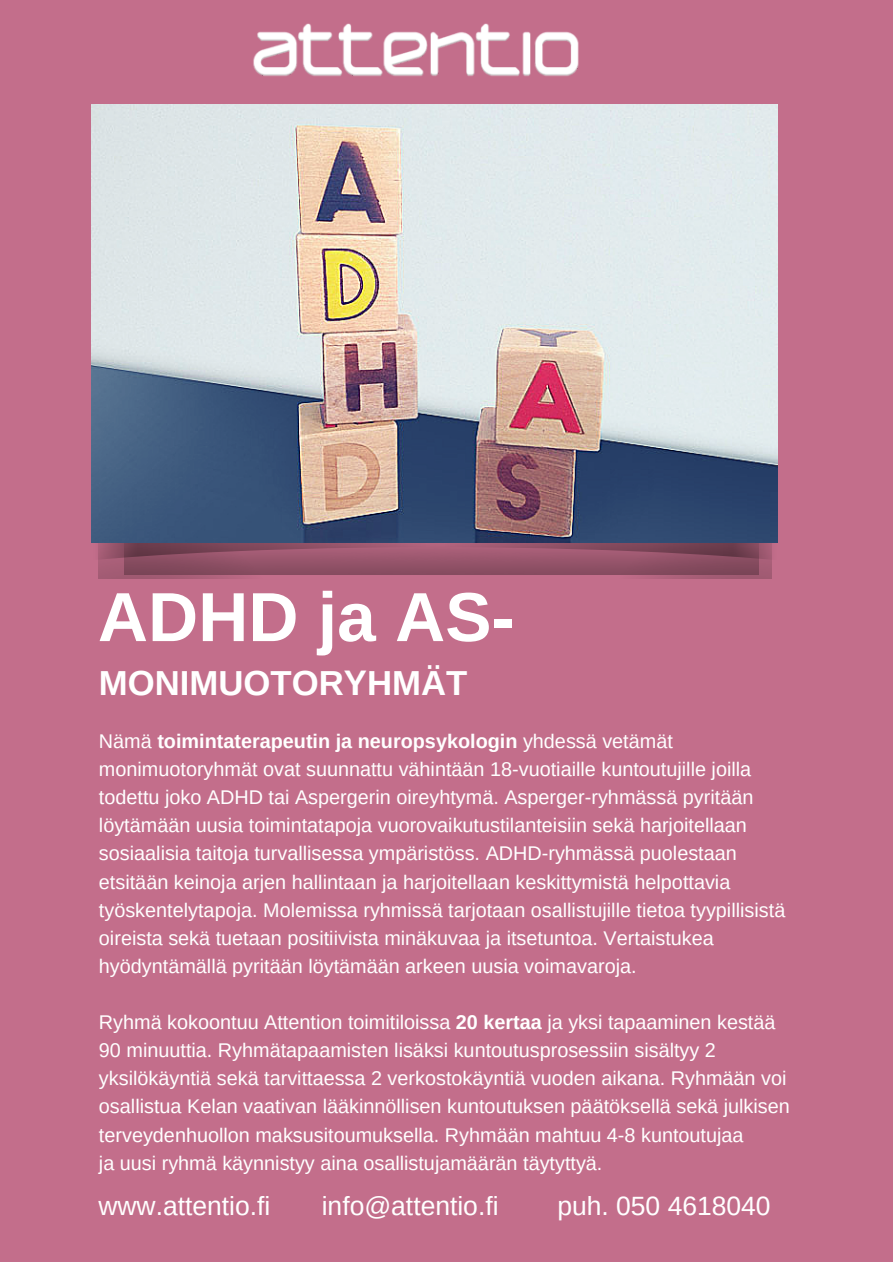
<style>
.page{position:relative;width:893px;height:1263px;background:#fff}
.page>*{position:absolute;margin:0;border:0;box-sizing:border-box;transform-origin:0 0}
.t1{font:700 69.45px "Arimo";color:#fff}
.t2{font:700 34.65px "Arimo";color:#fff}
.t3{font:26.4px "Arimo";color:#fff}
.t4{font:19.8px/28px "Arimo";color:#fff}
.s1{font-weight:700}
</style>
<div class="page">
<div style="left:0;top:0;width:892px;height:1261px;background:#c36e8b"></div>
<svg style="left:98px;top:560px;width:175px;height:18px"></svg>
<div style="left:273px;top:515px;width:498px;height:63px;background:linear-gradient(to right,#cc7392,#ab607a)"></div>
<svg style="left:124px;top:560px;width:634px;height:14px;background:#8a4e62"></svg>
<svg style="left:92px;top:122px;width:686px;height:438px;background:#8e556c"></svg>
<img style="left:91px;top:105px;width:686px;height:437px">
<img style="left:253px;top:23px;width:326px;height:53px">
<h1 class="t1" style="left:98px;top:578px;width:418px">ADHD ja AS-</h1>
<h2 class="t2" style="left:99px;top:663px;width:370px">MONIMUOTORYHMÄT</h2>
<p class="t4" style="left:99px;top:727px;width:688px">Nämä <span class="s1">toimintaterapeutin ja neuropsykologin</span> yhdessä vetämät monimuotoryhmät ovat suunnattu vähintään 18-vuotiaille kuntoutujille joilla todettu joko ADHD tai Aspergerin oireyhtymä. Asperger-ryhmässä pyritään löytämään uusia toimintatapoja vuorovaikutustilanteisiin sekä harjoitellaan sosiaalisia taitoja turvallisessa ympäristöss. ADHD-ryhmässä puolestaan etsitään keinoja arjen hallintaan ja harjoitellaan keskittymistä helpottavia työskentelytapoja. Molemissa ryhmissä tarjotaan osallistujille tietoa tyypillisistä oireista sekä tuetaan positiivista minäkuvaa ja itsetuntoa. Vertaistukea hyödyntämällä pyritään löytämään arkeen uusia voimavaroja.</p>
<p class="t4" style="left:99px;top:1008px;width:692px">Ryhmä kokoontuu Attention toimitiloissa <span class="s1">20 kertaa</span> ja yksi tapaaminen kestää 90 minuuttia. Ryhmätapaamisten lisäksi kuntoutusprosessiin sisältyy 2 yksilökäyntiä sekä tarvittaessa 2 verkostokäyntiä vuoden aikana. Ryhmään voi osallistua Kelan vaativan lääkinnöllisen kuntoutuksen päätöksellä sekä julkisen terveydenhuollon maksusitoumuksella. Ryhmään mahtuu 4-8 kuntoutujaa<br>ja uusi ryhmä käynnistyy aina osallistujamäärän täytyttyä.</p>
<h3 class="t3" style="left:98px;top:1190px;width:173px">www.attentio.fi</h3>
<h3 class="t3" style="left:322px;top:1190px;width:178px">info@attentio.fi</h3>
<h3 class="t3" style="left:557px;top:1190px;width:215px">puh. 050 4618040</h3>
</div>
